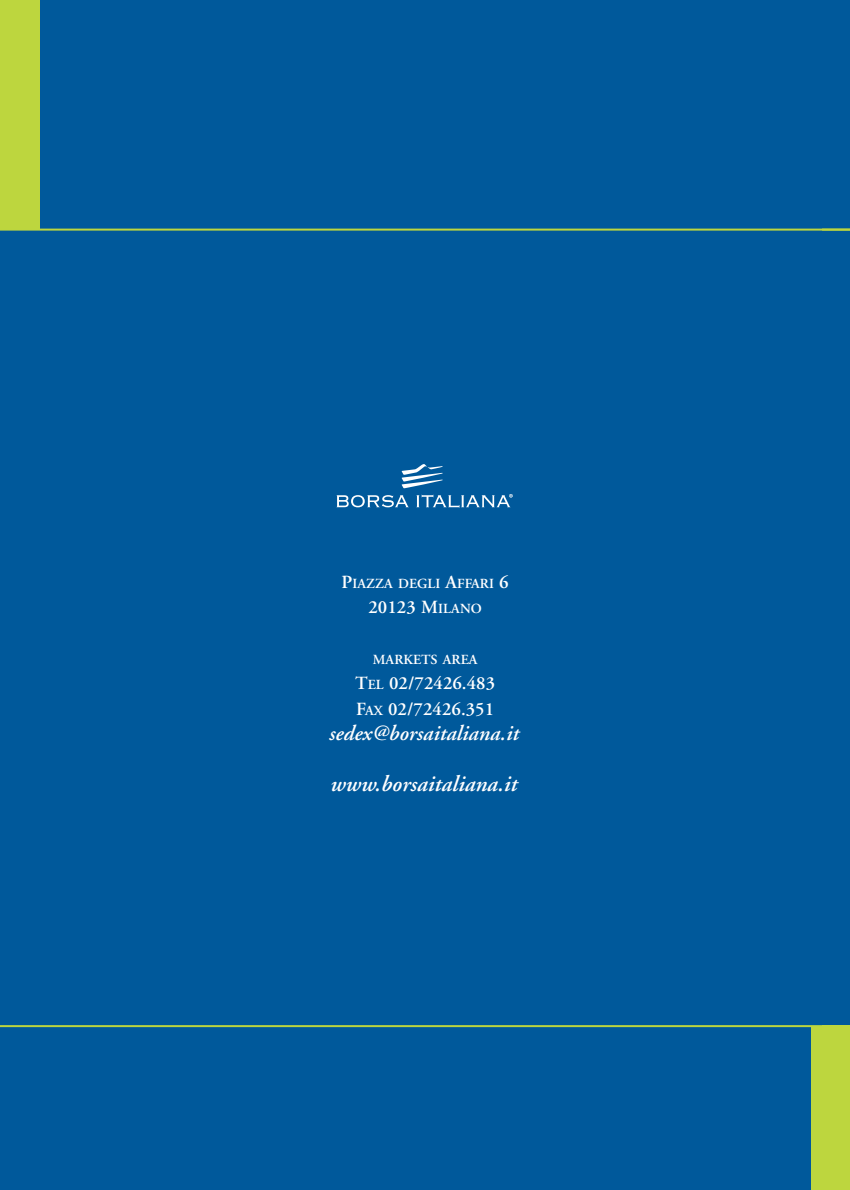
<style>
.page{position:relative;width:850px;height:1190px;background:#00599b}
.page>*{position:absolute;margin:0;border:0;box-sizing:border-box;transform-origin:0 0}
.t1{font:italic 600 22.6px "Adobe Garamond";color:#fff}
.t2{font:italic 600 21.6px "Adobe Garamond";color:#fff}
.t3{font:600 18.6px/25.4px "Adobe Garamond";letter-spacing:.005em;color:#fff}
.t4{font:600 13.8px "Adobe Garamond";letter-spacing:.005em;color:#fff}
.s1{font-size:18.6px}
.s2{font-size:13.8px}
</style>
<div class="page">
<div style="left:811px;top:1026px;width:39px;height:164px;background:#bdd63e"></div>
<div style="left:0;top:0;width:40px;height:229px;background:#bdd63e"></div>
<hr style="left:0;top:229px;width:850px;height:2px;background:#bdd63e">
<hr style="left:0;top:1025px;width:850px;height:2px;background:#bdd63e">
<svg style="left:337px;top:464px;width:176px;height:44px"></svg>
<p class="t4" style="left:342px;top:578px;width:169px"><span class="s1">P</span>IAZZA DEGLI <span class="s1">A</span>FFARI <span class="s1">6</span></p>
<p class="t3" style="left:368px;top:597px;width:115px">20123 M<span class="s2">ILANO</span></p>
<p class="t4" style="left:373px;top:654px;width:106px">MARKETS AREA</p>
<p class="t3" style="left:355px;top:672px;width:141px">T<span class="s2">EL</span> 02/72426.483<br>F<span class="s2">AX</span> 02/72426.351</p>
<p class="t2" style="left:329px;top:724px;width:191px">sedex@borsaitaliana.it</p>
<p class="t1" style="left:331px;top:774px;width:188px">www.borsaitaliana.it</p>
</div>
